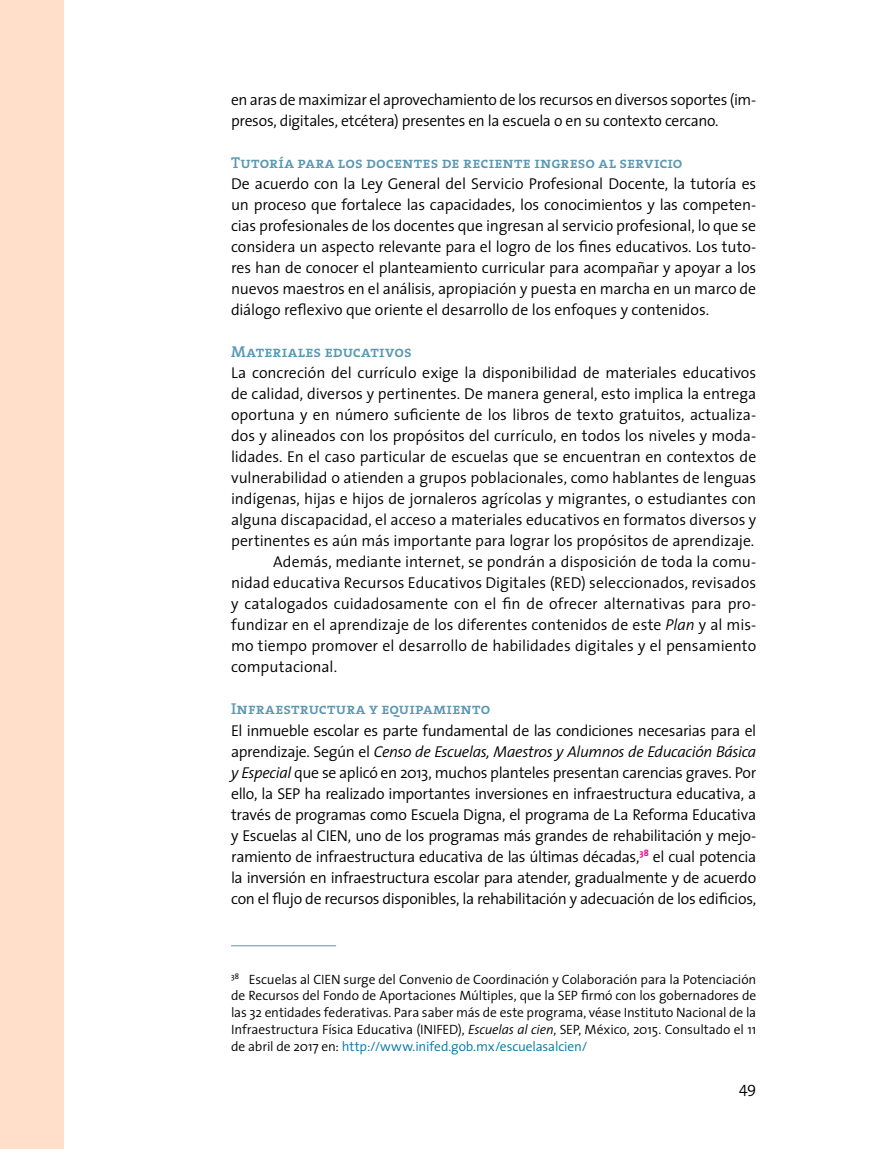
<style>
.page{position:relative;width:872px;height:1149px;background:#fff}
.page>*{position:absolute;margin:0;border:0;box-sizing:border-box;transform-origin:0 0}
.t1{font:300 15.75px/21px "The Sans";letter-spacing:-.005em;color:#000;text-align:justify}
.t2{font:15.75px "The Serif Semi Bold Caps";letter-spacing:.01em;color:#5997b1}
.t3{font:300 13.5px/16.8px "The Sans";letter-spacing:-.01em;color:#000;text-align:justify}
.s1{font-style:italic}
.s2{color:#0076a3}
</style>
<div class="page">
<div style="left:0;top:0;width:63px;height:1148px;background:#ffdeca"></div>
<hr style="left:231px;top:945px;width:105px;height:1px;background:#5997b1">
<p class="t1" style="left:231px;top:89px;width:527px">en aras de maximizar el aprovechamiento de los recursos en diversos soportes (im&shy;presos, digitales, etcétera) presentes en la escuela o en su contexto cercano.</p>
<p class="t2" style="left:231px;top:150px;width:453px">Tutoría para los docentes de reciente ingreso al servicio</p>
<p class="t1" style="left:231px;top:173px;width:527px">De acuerdo con la Ley General del Servicio Profesional Docente, la tutoría es un proceso que fortalece las capacidades, los conocimientos y las competen&shy;cias profesionales de los docentes que ingresan al servicio profesional, lo que se considera un aspecto relevante para el logro de los fines educativos. Los tuto&shy;res han de conocer el planteamiento curricular para acompañar y apoyar a los nuevos maestros en el análisis, apropiación y puesta en marcha en un marco de diálogo reflexivo que oriente el desarrollo de los enfoques y contenidos.</p>
<p class="t2" style="left:231px;top:339px;width:182px">Materiales educativos</p>
<p class="t1" style="left:231px;top:362px;width:527px">La concreción del currículo exige la disponibilidad de materiales educativos</p>
<p class="t1" style="left:231px;top:383px;width:527px">de calidad, diversos y pertinentes. De manera general, esto implica la entrega</p>
<p class="t1" style="left:231px;top:404px;width:526px">oportuna y en número suficiente de los libros de texto gratuitos, actualiza-</p>
<p class="t1" style="left:231px;top:425px;width:526px">dos y alineados con los propósitos del currículo, en todos los niveles y moda-</p>
<p class="t1" style="left:231px;top:446px;width:527px">lidades. En el caso particular de escuelas que se encuentran en contextos de</p>
<p class="t1" style="left:231px;top:467px;width:527px">vulnerabilidad o atienden a grupos poblacionales, como hablantes de lenguas</p>
<p class="t1" style="left:231px;top:488px;width:527px">indígenas, hijas e hijos de jornaleros agrícolas y migrantes, o estudiantes con</p>
<p class="t1" style="left:231px;top:509px;width:527px">alguna discapacidad, el acceso a materiales educativos en formatos diversos y</p>
<p class="t1" style="left:231px;top:530px;width:525px">pertinentes es aún más importante para lograr los propósitos de aprendizaje.</p>
<p class="t1" style="left:273px;top:551px;width:485px">Además, mediante internet, se pondrán a disposición de toda la comu-</p>
<p class="t1" style="left:231px;top:572px;width:526px">nidad educativa Recursos Educativos Digitales (RED) seleccionados, revisados</p>
<p class="t1" style="left:231px;top:593px;width:526px">y catalogados cuidadosamente con el fin de ofrecer alternativas para pro-</p>
<p class="t1" style="left:231px;top:614px;width:527px">fundizar en el aprendizaje de los diferentes contenidos de este <span class="s1">Plan</span> y al mis-</p>
<p class="t1" style="left:231px;top:635px;width:526px">mo tiempo promover el desarrollo de habilidades digitales y el pensamiento</p>
<p class="t1" style="left:231px;top:656px;width:108px">computacional.</p>
<p class="t2" style="left:231px;top:695px;width:261px">Infraestructura y equipamiento</p>
<p class="t1" style="left:231px;top:719px;width:527px">El inmueble escolar es parte fundamental de las condiciones necesarias para el aprendizaje. Según el <span class="s1">Censo de Escuelas, Maestros y Alumnos de Educación Básica y Especial</span> que se aplicó en 2013, muchos planteles presentan carencias graves. Por ello, la SEP ha realizado importantes inversiones en infraestructura educativa, a través de programas como Escuela Digna, el programa de La Reforma Educativa y Escuelas al CIEN, uno de los programas más grandes de rehabilitación y mejo&shy;ramiento de infraestructura educativa de las últimas décadas,<sup>38</sup> el cual potencia la inversión en infraestructura escolar para atender, gradualmente y de acuerdo con el flujo de recursos disponibles, la rehabilitación y adecuación de los edificios,</p>
<p class="t3" style="left:231px;top:969px;width:527px"><sup>38</sup> Escuelas al CIEN surge del Convenio de Coordinación y Colaboración para la Potenciación de Recursos del Fondo de Aportaciones Múltiples, que la SEP firmó con los gobernadores de las 32 entidades federativas. Para saber más de este programa, véase Instituto Nacional de la Infraestructura Física Educativa (INIFED), <span class="s1">Escuelas al cien</span>, SEP, México, 2015. Consultado el 11 de abril de 2017 en: <span class="s2">http://www.inifed.gob.mx/escuelasalcien/</span></p>
<p class="t1" style="left:739px;top:1076px;width:19px">49</p>
</div>
